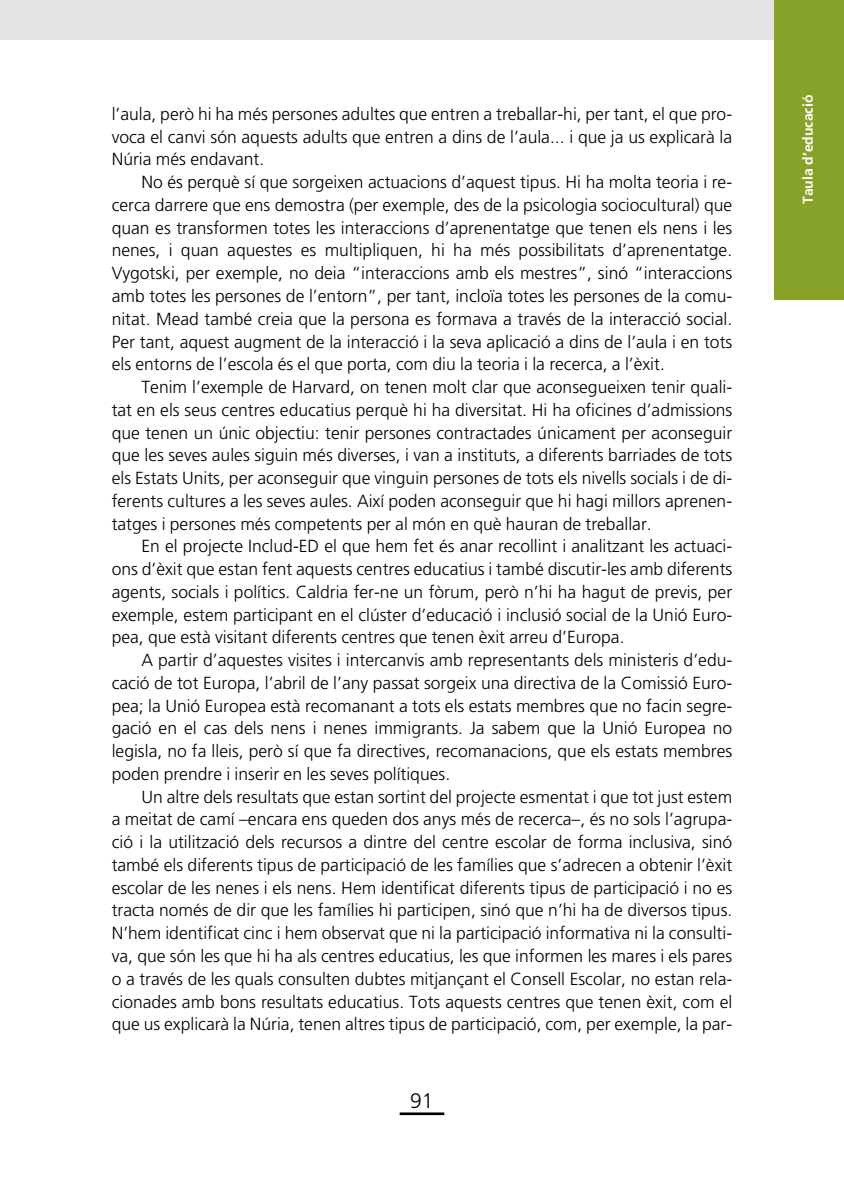
<style>
.page{position:relative;width:844px;height:1191px;background:#fff}
.page>*{position:absolute;margin:0;border:0;box-sizing:border-box;transform-origin:0 0}
.t1{font:300 21px "Frutiger LT Std";color:#000}
.t2{font:300 17.5px/22.8px "Frutiger LT Std";color:#000;text-align:justify}
.t3{font:700 14px "Frutiger LT Std";color:#fff}
</style>
<div class="page">
<hr style="left:399px;top:1112px;width:45px;height:3px;background:#000">
<div style="left:0;top:0;width:843px;height:40px;background:#e3e3e3"></div>
<div style="left:774px;top:0;width:69px;height:299px;background:#87a228"></div>
<p class="t2" style="left:112px;top:103px;width:621px">l’aula, però hi ha més persones adultes que entren a treballar-hi, per tant, el que pro&shy;voca el canvi són aquests adults que entren a dins de l’aula... i que ja us explicarà la Núria més endavant.</p>
<p class="t2" style="left:112px;top:171px;width:622px;text-indent:30px">No és perquè sí que sorgeixen actuacions d’aquest tipus. Hi ha molta teoria i re&shy;cerca darrere que ens demostra (per exemple, des de la psicologia sociocultural) que quan es transformen totes les interaccions d’aprenentatge que tenen els nens i les nenes, i quan aquestes es multipliquen, hi ha més possibilitats d’aprenentatge.<br>Vygotski, per exemple, no deia “interaccions amb els mestres”, sinó “interaccions amb totes les persones de l’entorn”, per tant, incloïa totes les persones de la comu&shy;nitat. Mead també creia que la persona es formava a través de la interacció social.<br>Per tant, aquest augment de la interacció i la seva aplicació a dins de l’aula i en tots els entorns de l’escola és el que porta, com diu la teoria i la recerca, a l’èxit.</p>
<p class="t2" style="left:112px;top:376px;width:622px;text-indent:30px">Tenim l’exemple de Harvard, on tenen molt clar que aconsegueixen tenir quali&shy;tat en els seus centres educatius perquè hi ha diversitat. Hi ha oficines d’admissions que tenen un únic objectiu: tenir persones contractades únicament per aconseguir que les seves aules siguin més diverses, i van a instituts, a diferents barriades de tots els Estats Units, per aconseguir que vinguin persones de tots els nivells socials i de di&shy;ferents cultures a les seves aules. Així poden aconseguir que hi hagi millors aprenen&shy;tatges i persones més competents per al món en què hauran de treballar.</p>
<p class="t2" style="left:112px;top:535px;width:622px;text-indent:30px">En el projecte Includ-ED el que hem fet és anar recollint i analitzant les actuaci&shy;ons d’èxit que estan fent aquests centres educatius i també discutir-les amb diferents agents, socials i polítics. Caldria fer-ne un fòrum, però n’hi ha hagut de previs, per exemple, estem participant en el clúster d’educació i inclusió social de la Unió Euro&shy;pea, que està visitant diferents centres que tenen èxit arreu d’Europa.</p>
<p class="t2" style="left:112px;top:649px;width:622px;text-indent:30px">A partir d’aquestes visites i intercanvis amb representants dels ministeris d’edu&shy;cació de tot Europa, l’abril de l’any passat sorgeix una directiva de la Comissió Euro&shy;pea; la Unió Europea està recomanant a tots els estats membres que no facin segre&shy;gació en el cas dels nens i nenes immigrants. Ja sabem que la Unió Europea no legisla, no fa lleis, però sí que fa directives, recomanacions, que els estats membres poden prendre i inserir en les seves polítiques.</p>
<p class="t2" style="left:112px;top:785px;width:622px;text-indent:30px">Un altre dels resultats que estan sortint del projecte esmentat i que tot just estem a meitat de camí –encara ens queden dos anys més de recerca–, és no sols l’agrupa&shy;ció i la utilització dels recursos a dintre del centre escolar de forma inclusiva, sinó també els diferents tipus de participació de les famílies que s’adrecen a obtenir l’èxit escolar de les nenes i els nens. Hem identificat diferents tipus de participació i no es tracta només de dir que les famílies hi participen, sinó que n’hi ha de diversos tipus.<br>N’hem identificat cinc i hem observat que ni la participació informativa ni la consulti&shy;va, que són les que hi ha als centres educatius, les que informen les mares i els pares o a través de les quals consulten dubtes mitjançant el Consell Escolar, no estan rela&shy;cionades amb bons resultats educatius. Tots aquests centres que tenen èxit, com el que us explicarà la Núria, tenen altres tipus de participació, com, per exemple, la par-</p>
<p class="t1" style="left:410px;top:1088px;width:25px">91</p>
<p class="t3" style="left:799px;top:204px;width:111px;rotate:-90deg">Taula d’educació</p>
</div>
